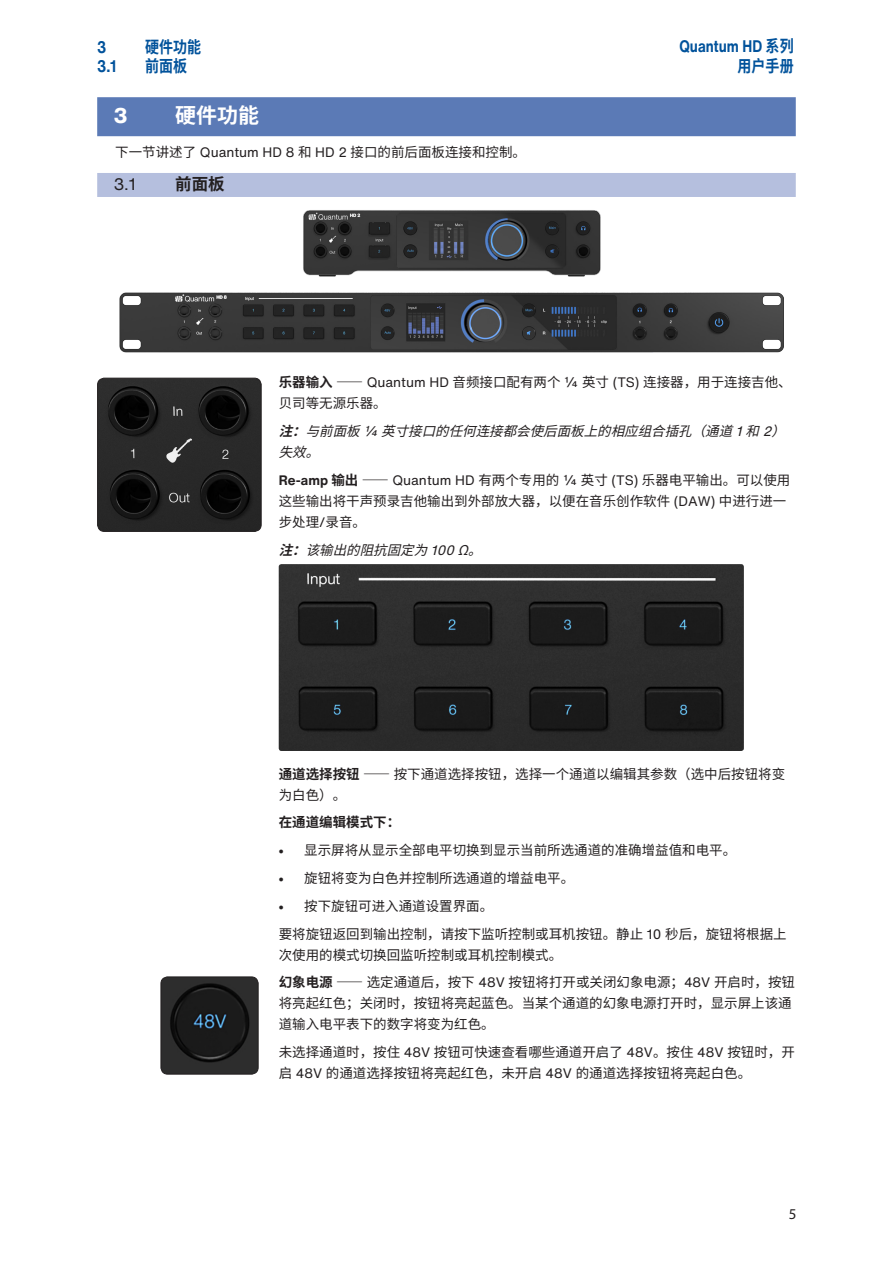
<style>
.page{position:relative;width:893px;height:1263px;background:#fff}
.page>*{position:absolute;margin:0;border:0;box-sizing:border-box;transform-origin:0 0}
.Headline{font:700 21px "Source Han Sans CN";color:#fff}
.Headline-2{font:800 21px "Helvetica Now Display";color:#fff}
.t1{font:700 16.5px "Helvetica Now Text";color:#01529b;scale:.85 1}
.t2{font:700 16.5px "Source Han Sans CN";color:#01529b;scale:.85 1}
.Section_Head{font:16.5px "Helvetica Now Text";color:#231f20}
.Section_Head-2{font:700 16.5px "Source Han Sans CN";color:#231f20}
.t3{font:15px "Myriad Pro";color:#231f20}
.Body_L1{font:13.5px/21px "Source Han Sans CN";color:#231f20}
.PowerTip_Note_L1{font:italic 13.5px/21px "Source Han Sans CN";color:#231f20}
.NBody_L1{font:13.5px "Source Han Sans CN";color:#231f20}
.Body_L1-2{font:700 13.5px "Source Han Sans CN";color:#231f20}
.s1{font-family:"Helvetica Now Text"}
.s2{font-family:"Source Han Sans CN"}
.s3{font-weight:700}
.s4{font-family:"Helvetica Now Text";font-weight:700}
.s5{font-family:"Myriad Pro";font-weight:900}
</style>
<div class="page">
<div style="left:97px;top:97px;width:699px;height:39px;background:#5b7ab6"></div>
<div style="left:97px;top:173px;width:699px;height:24px;background:#b5bfde"></div>
<img style="left:279px;top:564px;width:465px;height:187px">
<img style="left:303px;top:210px;width:298px;height:67px">
<img style="left:119px;top:292px;width:665px;height:61px">
<img style="left:98px;top:378px;width:163px;height:153px">
<div style="left:97px;top:378px;width:165px;height:154px;border:1px solid #231f20;border-radius:7px"></div>
<img style="left:161px;top:977px;width:97px;height:97px">
<div style="left:161px;top:976px;width:98px;height:98px;border:1px solid #231f20;border-radius:7px"></div>
<p class="t1" style="left:97px;top:35px;width:12px">3</p>
<p class="t2" style="left:145px;top:38px;width:68px">硬件功能</p>
<p class="t1" style="left:97px;top:54px;width:24px">3.1</p>
<p class="t2" style="left:145px;top:57px;width:51px">前面板</p>
<p class="Headline-2" style="left:114px;top:101px;width:15px">3</p>
<p class="Headline" style="left:175px;top:103px;width:85px">硬件功能</p>
<p class="NBody_L1" style="left:115px;top:145px;width:412px">下一节讲述了 <span class="s1">Quantum HD 8</span> 和 <span class="s1">HD 2</span> 接口的前后面板连接和控制。</p>
<p class="Section_Head" style="left:114px;top:172px;width:24px">3.1</p>
<p class="Section_Head-2" style="left:175px;top:175px;width:51px">前面板</p>
<p class="t1" style="left:679px;top:34px;width:136px">Quantum HD <span class="s2">系列</span></p>
<p class="t2" style="left:738px;top:56px;width:68px">用户手册</p>
<p class="Body_L1" style="left:279px;top:372px;width:514px"><span class="s3">乐器输入 ――</span> <span class="s1">Quantum HD</span> 音频接口配有两个 <span class="s1">¼</span> 英寸 <span class="s1">(TS)</span> 连接器，用于连接吉他、贝司等无源乐器。</p>
<p class="PowerTip_Note_L1" style="left:279px;top:421px;width:517px"><span class="s3">注：</span>与前面板<span class="s1">¼</span> 英寸接口的任何连接都会使后面板上的相应组合插孔（通道<span class="s1">1</span>和<span class="s1">2</span> ）失效。</p>
<p class="Body_L1" style="left:279px;top:470px;width:513px"><span class="s4">Re-amp</span> <span class="s3">输出 ――</span> <span class="s1">Quantum HD</span> 有两个专用的 <span class="s1">¼</span> 英寸 <span class="s1">(TS)</span> 乐器电平输出。可以使用这些输出将干声预录吉他输出到外部放大器，以便在音乐创作软件 <span class="s1">(DAW)</span> 中进行进一步处理<span class="s1">/</span>录音。</p>
<p class="PowerTip_Note_L1" style="left:279px;top:539px;width:213px"><span class="s3">注：</span>该输出的阻抗固定为<span class="s1">1 0 0</span> Ω。</p>
<p class="Body_L1" style="left:279px;top:763px;width:508px"><span class="s3">通道选择按钮 ――</span> 按下通道选择按钮，选择一个通道以编辑其参数（选中后按钮将变为白色）。</p>
<p class="Body_L1-2" style="left:279px;top:815px;width:123px">在通道编辑模式下：</p>
<p class="Body_L1" style="left:279px;top:840px;width:459px"><span class="s5">•</span> 显示屏将从显示全部电平切换到显示当前所选通道的准确增益值和电平。</p>
<p class="Body_L1" style="left:279px;top:868px;width:297px"><span class="s5">•</span> 旋钮将变为白色并控制所选通道的增益电平。</p>
<p class="Body_L1" style="left:279px;top:895px;width:216px"><span class="s5">•</span> 按下旋钮可进入通道设置界面。</p>
<p class="Body_L1" style="left:279px;top:923px;width:509px">要将旋钮返回到输出控制，请按下监听控制或耳机按钮。静止 <span class="s1">10</span> 秒后，旋钮将根据上次使用的模式切换回监听控制或耳机控制模式。</p>
<p class="Body_L1" style="left:279px;top:972px;width:518px"><span class="s3">幻象电源 ――</span> 选定通道后，按下 <span class="s1">48V</span> 按钮将打开或关闭幻象电源；<span class="s1">48V</span> 开启时，按钮将亮起红色；关闭时，按钮将亮起蓝色。当某个通道的幻象电源打开时，显示屏上该通道输入电平表下的数字将变为红色。</p>
<p class="Body_L1" style="left:279px;top:1042px;width:518px">未选择通道时，按住 <span class="s1">48V</span> 按钮可快速查看哪些通道开启了 <span class="s1">48V</span>。按住 <span class="s1">48V</span> 按钮时，开启 <span class="s1">48V</span> 的通道选择按钮将亮起红色，未开启 <span class="s1">48V</span> 的通道选择按钮将亮起白色。</p>
<p class="t3" style="left:789px;top:1204px;width:9px">5</p>
</div>
